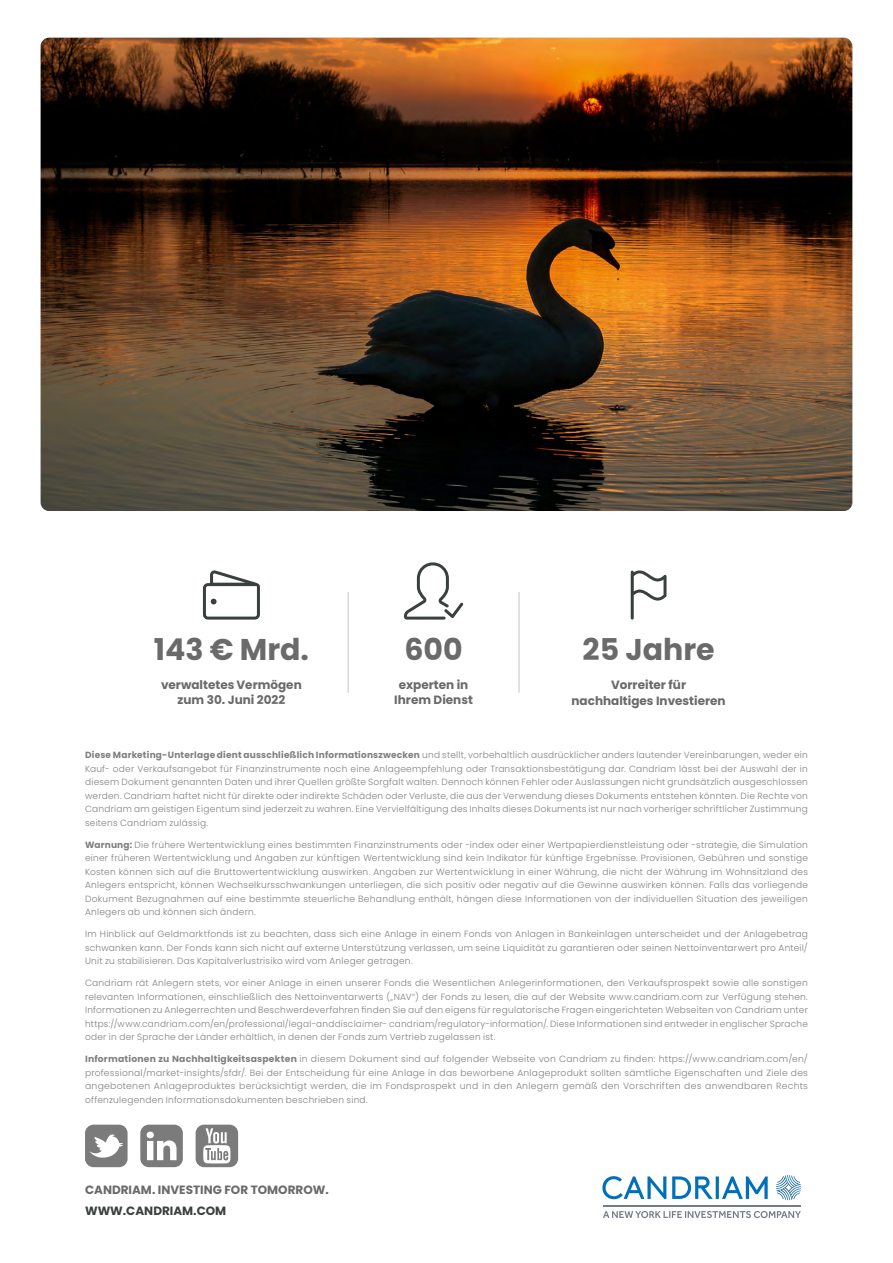
<style>
.page{position:relative;width:893px;height:1263px;background:#fff}
.page>*{position:absolute;margin:0;border:0;box-sizing:border-box;transform-origin:0 0}
.t1{font:700 30px "Poppins";color:#6a6a6a}
.t2{font:700 12px/15px "Poppins";color:#6a6a6a;text-align:center}
.t3{font:700 12px "Poppins";color:#39403f}
.t4{font:300 9px/13.5px "Poppins";letter-spacing:.025em;color:#818080;text-align:justify}
.s1{font-weight:700}
</style>
<div class="page">
<img style="left:41px;top:38px;width:811px;height:473px">
<div style="left:140px;top:1125px;width:43px;height:42px;background:#7c7b7b;border-radius:9px"></div>
<svg style="left:147px;top:1131px;width:30px;height:29px"></svg>
<div style="left:196px;top:1125px;width:42px;height:42px;background:#7c7b7b;border-radius:9px"></div>
<svg style="left:203px;top:1128px;width:27px;height:35px"></svg>
<div style="left:85px;top:1125px;width:43px;height:42px;background:#7c7b7b;border-radius:9px"></div>
<svg style="left:89px;top:1134px;width:34px;height:24px"></svg>
<svg style="left:776px;top:1175px;width:25px;height:25px"></svg>
<svg style="left:603px;top:1211px;width:198px;height:7px"></svg>
<hr style="left:603px;top:1205px;width:198px;height:1px;background:#747c87">
<svg style="left:602px;top:1176px;width:166px;height:23px"></svg>
<hr style="left:348px;top:592px;width:1px;height:101px;background:#c6c6c6">
<hr style="left:519px;top:592px;width:1px;height:101px;background:#c6c6c6">
<svg style="left:404px;top:562px;width:59px;height:58px"></svg>
<svg style="left:203px;top:570px;width:57px;height:50px"></svg>
<svg style="left:631px;top:570px;width:35px;height:50px"></svg>
<h1 class="t1" style="left:154px;top:632px;width:157px">143 € Mrd.</h1>
<h2 class="t2" style="left:161px;top:677px;width:142px">verwaltetes Vermögen zum 30. Juni 2022</h2>
<h1 class="t1" style="left:404px;top:632px;width:60px">600</h1>
<h2 class="t2" style="left:394px;top:677px;width:80px">experten in<br>Ihrem Dienst</h2>
<h1 class="t1" style="left:583px;top:632px;width:134px">25 Jahre</h1>
<h2 class="t2" style="left:572px;top:676px;width:156px;line-height:16.5px">Vorreiter für nachhaltiges Investieren</h2>
<p class="t4" style="left:85px;top:748px;width:724px"><span class="s1">Diese Marketing-Unterlage dient ausschließlich Informationszwecken</span> und stellt, vorbehaltlich ausdrücklicher anders lautender Vereinbarungen, weder ein Kauf- oder Verkaufsangebot für Finanzinstrumente noch eine Anlageempfehlung oder Transaktionsbestätigung dar. Candriam lässt bei der Auswahl der in diesem Dokument genannten Daten und ihrer Quellen größte Sorgfalt walten. Dennoch können Fehler oder Auslassungen nicht grundsätzlich ausgeschlossen werden. Candriam haftet nicht für direkte oder indirekte Schäden oder Verluste, die aus der Verwendung dieses Dokuments entstehen könnten. Die Rechte von Candriam am geistigen Eigentum sind jederzeit zu wahren. Eine Vervielfältigung des Inhalts dieses Dokuments ist nur nach vorheriger schriftlicher Zustimmung seitens Candriam zulässig.</p>
<p class="t4" style="left:85px;top:838px;width:724px"><span class="s1">Warnung:</span> Die frühere Wertentwicklung eines bestimmten Finanzinstruments oder -index oder einer Wertpapierdienstleistung oder -strategie, die Simulation einer früheren Wertentwicklung und Angaben zur künftigen Wertentwicklung sind kein Indikator für künftige Ergebnisse. Provisionen, Gebühren und sonstige Kosten können sich auf die Bruttowertentwicklung auswirken. Angaben zur Wertentwicklung in einer Währung, die nicht der Währung im Wohnsitzland des Anlegers entspricht, können Wechselkursschwankungen unterliegen, die sich positiv oder negativ auf die Gewinne auswirken können. Falls das vorliegende Dokument Bezugnahmen auf eine bestimmte steuerliche Behandlung enthält, hängen diese Informationen von der individuellen Situation des jeweiligen Anlegers ab und können sich ändern.</p>
<p class="t4" style="left:85px;top:927px;width:724px">Im Hinblick auf Geldmarktfonds ist zu beachten, dass sich eine Anlage in einem Fonds von Anlagen in Bankeinlagen unterscheidet und der Anlagebetrag schwanken kann. Der Fonds kann sich nicht auf externe Unterstützung verlassen, um seine Liquidität zu garantieren oder seinen Nettoinventarwert pro Anteil/ Unit zu stabilisieren. Das Kapitalverlustrisiko wird vom Anleger getragen.</p>
<p class="t4" style="left:85px;top:976px;width:724px">Candriam rät Anlegern stets, vor einer Anlage in einen unserer Fonds die Wesentlichen Anlegerinformationen, den Verkaufsprospekt sowie alle sonstigen relevanten Informationen, einschließlich des Nettoinventarwerts („NAV“) der Fonds zu lesen, die auf der Website www.candriam.com zur Verfügung stehen.<br>Informationen zu Anlegerrechten und Beschwerdeverfahren finden Sie auf den eigens für regulatorische Fragen eingerichteten Webseiten von Candriam unter https://www.candriam.com/en/professional/legal-anddisclaimer- candriam/regulatory-information/. Diese Informationen sind entweder in englischer Sprache oder in der Sprache der Länder erhältlich, in denen der Fonds zum Vertrieb zugelassen ist.</p>
<p class="t4" style="left:85px;top:1052px;width:724px"><span class="s1">Informationen zu Nachhaltigkeitsaspekten</span> in diesem Dokument sind auf folgender Webseite von Candriam zu finden: https://www.candriam.com/en/ professional/market-insights/sfdr/. Bei der Entscheidung für eine Anlage in das beworbene Anlageprodukt sollten sämtliche Eigenschaften und Ziele des angebotenen Anlageproduktes berücksichtigt werden, die im Fondsprospekt und in den Anlegern gemäß den Vorschriften des anwendbaren Rechts offenzulegenden Informationsdokumenten beschrieben sind.</p>
<h2 class="t2" style="left:85px;top:1182px;width:245px">CANDRIAM. INVESTING FOR TOMORROW.</h2>
<h2 class="t3" style="left:85px;top:1204px;width:143px">WWW.CANDRIAM.COM</h2>
</div>
